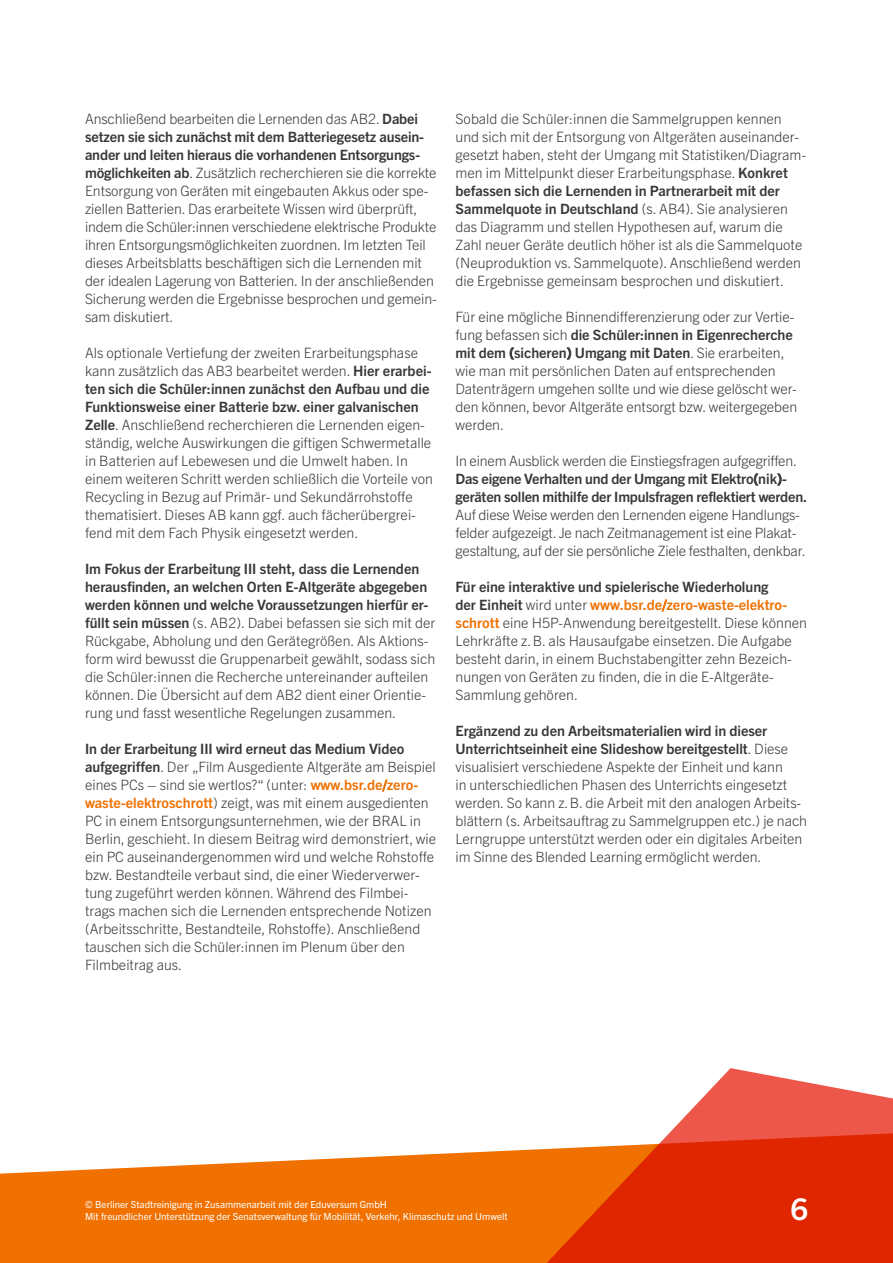
<style>
.page{position:relative;width:893px;height:1263px;background:#fff}
.page>*{position:absolute;margin:0;border:0;box-sizing:border-box;transform-origin:0 0}
.t1{font:700 30px "Trade Gothic Next SR Pro";color:#fff}
.t2{font:300 14.25px/18px "Trade Gothic Next LT Pro";color:#383937}
.t3{font:9.75px/12px "Trade Gothic Next LT Pro";color:#fff}
.s1{font-weight:700}
.s2{font-weight:700;color:#f07000}
</style>
<div class="page">
<svg style="left:0;top:1149px;width:535px;height:114px;fill:#f07000"></svg>
<svg style="left:535px;top:1068px;width:358px;height:195px;fill:#df2600"></svg>
<p class="t2" style="left:85px;top:109px;width:353px">Anschließend bearbeiten die Lernenden das AB2. <span class="s1">Dabei setzen sie sich zunächst mit dem Batteriegesetz ausein&shy;ander und leiten hieraus die vorhandenen Entsorgungs&shy;möglichkeiten ab</span>. Zusätzlich recherchieren sie die korrekte Entsorgung von Geräten mit eingebauten Akkus oder spe&shy;ziellen Batterien. Das erarbeitete Wissen wird überprüft, indem die Schüler:innen verschiedene elektrische Produkte ihren Entsorgungsmöglichkeiten zuordnen. Im letzten Teil dieses Arbeitsblatts beschäftigen sich die Lernenden mit der idealen Lagerung von Batterien. In der anschließenden Sicherung werden die Ergebnisse besprochen und gemein&shy;sam diskutiert.</p>
<p class="t2" style="left:85px;top:343px;width:349px">Als optionale Vertiefung der zweiten Erarbeitungsphase kann zusätzlich das AB3 bearbeitet werden. <span class="s1">Hier erarbei&shy;ten sich die Schüler:innen zunächst den Aufbau und die Funktionsweise einer Batterie bzw. einer galvanischen Zelle</span>. Anschließend recherchieren die Lernenden eigen&shy;ständig, welche Auswirkungen die giftigen Schwermetalle in Batterien auf Lebewesen und die Umwelt haben. In einem weiteren Schritt werden schließlich die Vorteile von Recycling in Bezug auf Primär- und Sekundärrohstoffe thematisiert. Dieses AB kann ggf. auch fächerübergrei&shy;fend mit dem Fach Physik eingesetzt werden.</p>
<p class="t2" style="left:85px;top:559px;width:352px"><span class="s1">Im Fokus der Erarbeitung III steht, dass die Lernenden herausfinden, an welchen Orten E-Altgeräte abgegeben werden können und welche Voraussetzungen hierfür er&shy;füllt sein müssen</span> (s. AB2). Dabei befassen sie sich mit der Rückgabe, Abholung und den Gerätegrößen. Als Aktions&shy;form wird bewusst die Gruppenarbeit gewählt, sodass sich die Schüler:innen die Recherche untereinander aufteilen können. Die Übersicht auf dem AB2 dient einer Orientie&shy;rung und fasst wesentliche Regelungen zusammen.</p>
<p class="t2" style="left:85px;top:739px;width:353px"><span class="s1">In der Erarbeitung III wird erneut das Medium Video aufgegriffen</span>. Der „Film Ausgediente Altgeräte am Beispiel eines PCs – sind sie wertlos?“ (unter: <span class="s2">www.bsr.de/zero&shy;waste-elektroschrott</span>) zeigt, was mit einem ausgedienten PC in einem Entsorgungsunternehmen, wie der BRAL in Berlin, geschieht. In diesem Beitrag wird demonstriert, wie ein PC auseinandergenommen wird und welche Rohstoffe bzw. Bestandteile verbaut sind, die einer Wiederverwer&shy;tung zugeführt werden können. Während des Filmbei&shy;trags machen sich die Lernenden entsprechende Notizen (Arbeitsschritte, Bestandteile, Rohstoffe). Anschließend tauschen sich die Schüler:innen im Plenum über den Filmbeitrag aus.</p>
<p class="t2" style="left:455px;top:109px;width:352px">Sobald die Schüler:innen die Sammelgruppen kennen und sich mit der Entsorgung von Altgeräten auseinander&shy;gesetzt haben, steht der Umgang mit Statistiken/Diagram&shy;men im Mittelpunkt dieser Erarbeitungsphase. <span class="s1">Konkret befassen sich die Lernenden in Partnerarbeit mit der Sammelquote in Deutschland</span> (s. AB4). Sie analysieren das Diagramm und stellen Hypothesen auf, warum die Zahl neuer Geräte deutlich höher ist als die Sammelquote (Neuproduktion vs. Sammelquote). Anschließend werden die Ergebnisse gemeinsam besprochen und diskutiert.</p>
<p class="t2" style="left:455px;top:307px;width:343px">Für eine mögliche Binnendifferenzierung oder zur Vertie&shy;fung befassen sich <span class="s1">die Schüler:innen in Eigenrecherche mit dem (sicheren) Umgang mit Daten</span>. Sie erarbeiten, wie man mit persönlichen Daten auf entsprechenden Datenträgern umgehen sollte und wie diese gelöscht wer&shy;den können, bevor Altgeräte entsorgt bzw. weitergegeben werden.</p>
<p class="t2" style="left:455px;top:451px;width:353px">In einem Ausblick werden die Einstiegsfragen aufgegriffen.<br><span class="s1">Das eigene Verhalten und der Umgang mit Elektro(nik)- geräten sollen mithilfe der Impulsfragen reflektiert werden.<br></span>Auf diese Weise werden den Lernenden eigene Handlungs&shy;felder aufgezeigt. Je nach Zeitmanagement ist eine Plakat&shy;gestaltung, auf der sie persönliche Ziele festhalten, denkbar.</p>
<p class="t2" style="left:455px;top:577px;width:353px"><span class="s1">Für eine interaktive und spielerische Wiederholung<br>der Einheit</span> wird unter <span class="s2">www.bsr.de/zero-waste-elektro&shy;schrott</span> eine H5P-Anwendung bereitgestellt. Diese können Lehrkräfte z.B. als Hausaufgabe einsetzen. Die Aufgabe besteht darin, in einem Buchstabengitter zehn Bezeich&shy;nungen von Geräten zu finden, die in die E-Altgeräte-Sammlung gehören.</p>
<p class="t2" style="left:455px;top:721px;width:353px"><span class="s1">Ergänzend zu den Arbeitsmaterialien wird in dieser Unterrichtseinheit eine Slideshow bereitgestellt</span>. Diese visualisiert verschiedene Aspekte der Einheit und kann<br>in unterschiedlichen Phasen des Unterrichts eingesetzt werden. So kann z.B. die Arbeit mit den analogen Arbeits&shy;blättern (s. Arbeitsauftrag zu Sammelgruppen etc.) je nach Lerngruppe unterstützt werden oder ein digitales Arbeiten im Sinne des Blended Learning ermöglicht werden.</p>
<p class="t3" style="left:85px;top:1198px;width:424px">© Berliner Stadtreinigung in Zusammenarbeit mit der Eduversum GmbH<br>Mit freundlicher Unterstützung der Senatsverwaltung für Mobilität, Verkehr, Klimaschutz und Umwelt</p>
<h1 class="t1" style="left:791px;top:1188px;width:19px">6</h1>
</div>
